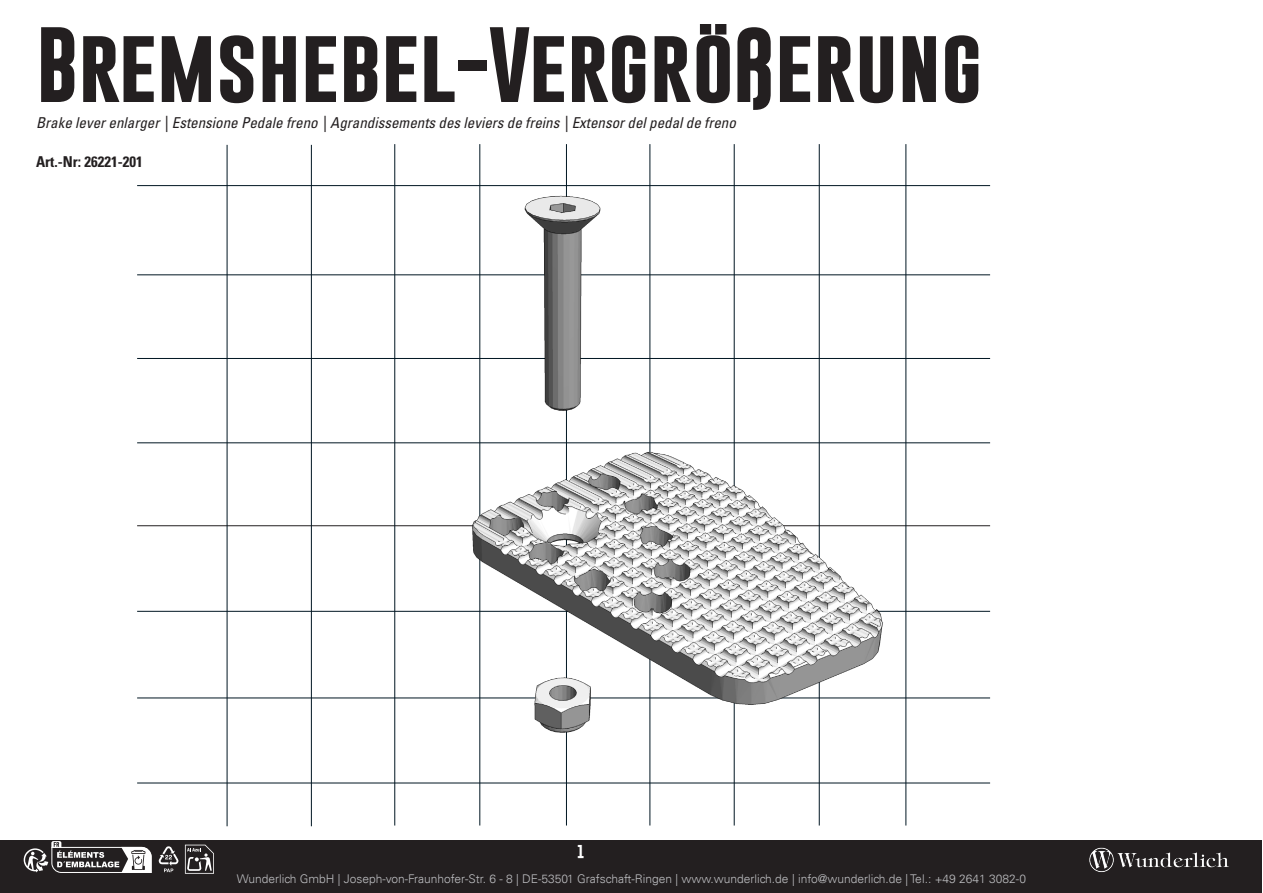
<style>
.page{position:relative;width:1263px;height:893px;background:#fff}
.page>*{position:absolute;margin:0;border:0;box-sizing:border-box;transform-origin:0 0}
.t1{font:700 76.5px "Gobold";color:#231f20}
.t2{font:italic condensed 15px "Univers LT Std";color:#231f20}
.t3{font:700 condensed 15px "Univers LT Std";color:#231f20}
.t4{font:700 13.5px "Gobold";color:#fff}
.t5{font:300 12px "Univers LT";color:#bcbdc0}
</style>
<div class="page">
<hr style="left:137px;top:275px;width:853px;height:1px;background:#011622">
<hr style="left:137px;top:358px;width:853px;height:1px;background:#011622">
<hr style="left:137px;top:443px;width:853px;height:1px;background:#011622">
<hr style="left:137px;top:525px;width:853px;height:1px;background:#231f20">
<hr style="left:137px;top:611px;width:853px;height:1px;background:#011622">
<hr style="left:137px;top:698px;width:853px;height:1px;background:#011622">
<hr style="left:137px;top:783px;width:853px;height:1px;background:#011622">
<hr style="left:137px;top:185px;width:853px;height:1px;background:#011622">
<hr style="left:394px;top:144px;width:1px;height:681px;background:#011622">
<hr style="left:480px;top:144px;width:1px;height:681px;background:#011622">
<hr style="left:566px;top:144px;width:1px;height:681px;background:#011622">
<hr style="left:650px;top:144px;width:1px;height:681px;background:#011622">
<hr style="left:734px;top:144px;width:1px;height:681px;background:#011622">
<hr style="left:819px;top:144px;width:1px;height:681px;background:#011622">
<hr style="left:906px;top:144px;width:1px;height:681px;background:#011622">
<hr style="left:227px;top:145px;width:1px;height:681px;background:#011622">
<hr style="left:311px;top:145px;width:1px;height:681px;background:#011622">
<img style="left:424px;top:173px;width:527px;height:611px">
<div style="left:1px;top:840px;width:1261px;height:52px;background:#231f20"></div>
<img style="left:1086px;top:847px;width:176px;height:46px">
<svg style="left:158px;top:846px;width:20px;height:26px"></svg>
<svg style="left:24px;top:841px;width:128px;height:32px"></svg>
<svg style="left:185px;top:845px;width:29px;height:29px"></svg>
<h1 class="t1" style="left:36px;top:15px;width:948px">Bremshebel-Vergrößerung</h1>
<p class="t2" style="left:36px;top:113px;width:701px">Brake lever enlarger | Estensione Pedale freno | Agrandissements des leviers de freins | Extensor del pedal de freno</p>
<p class="t3" style="left:36px;top:152px;width:108px">Art.-Nr: 26221-201</p>
<p class="t4" style="left:577px;top:843px;width:9px">1</p>
<p class="t5" style="left:237px;top:871px;width:790px">Wunderlich GmbH | Joseph-von-Fraunhofer-Str. 6 - 8 | DE-53501 Grafschaft-Ringen | www.wunderlich.de | info@wunderlich.de | Tel.: +49 2641 3082-0</p>
</div>
